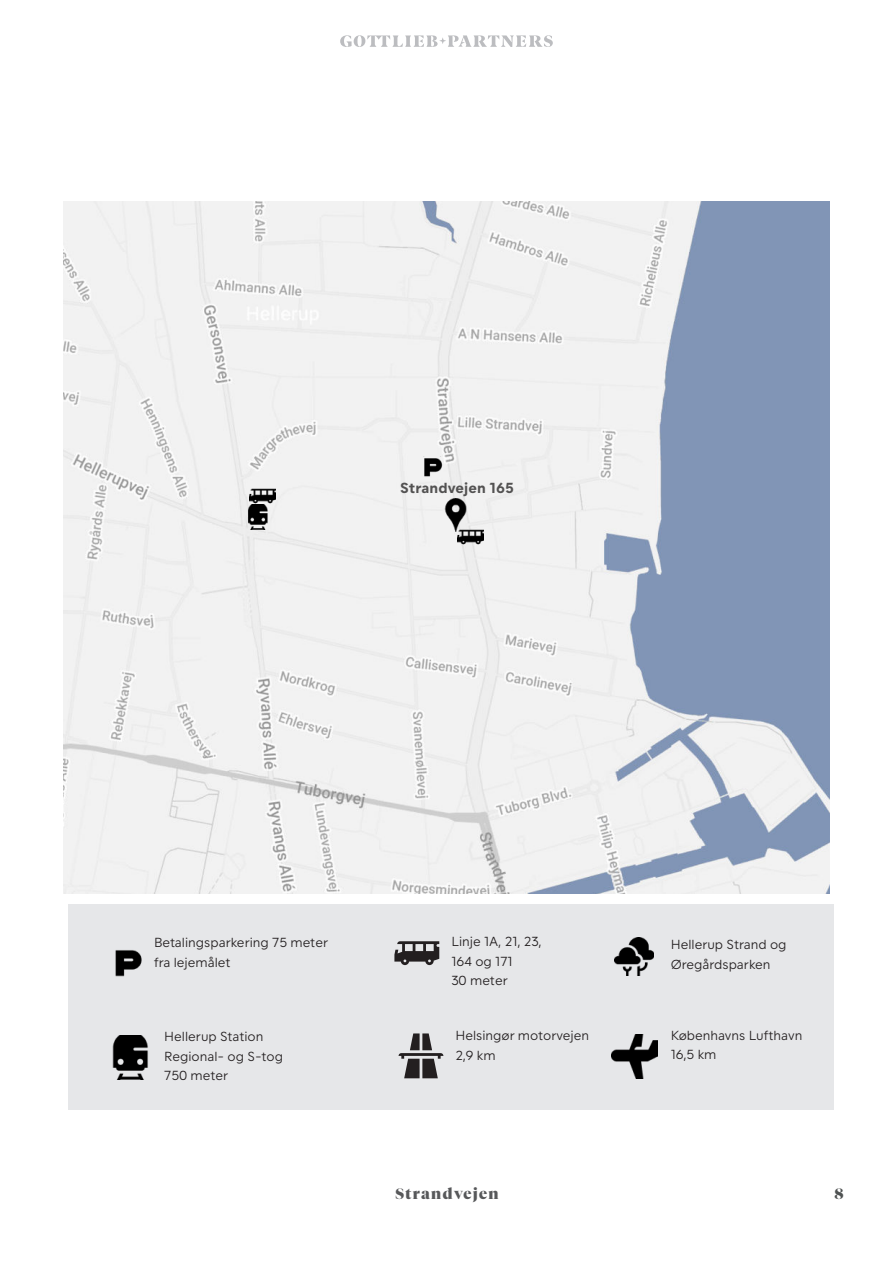
<style>
.page{position:relative;width:893px;height:1263px;background:#fff}
.page>*{position:absolute;margin:0;border:0;box-sizing:border-box;transform-origin:0 0}
.t1{font:700 15px "KP Sans";letter-spacing:.005em;color:#535252}
.t2{font:900 15px "Tiempos Fine";letter-spacing:.1em;color:#57585a}
.t3{font:900 15px "Tiempos Fine";color:#4f5252}
.t4{font:300 13.5px/19.5px "KP Sans";color:#231f20}
</style>
<div class="page">
<svg style="left:340px;top:35px;width:213px;height:12px"></svg>
<div style="left:68px;top:904px;width:765px;height:206px;background:#e6e7e9"></div>
<svg style="left:394px;top:941px;width:45px;height:24px"></svg>
<img style="left:64px;top:202px;width:765px;height:691px">
<svg style="left:399px;top:1033px;width:44px;height:45px"></svg>
<img style="left:438px;top:498px;width:34px;height:34px">
<img style="left:250px;top:482px;width:26px;height:25px">
<img style="left:115px;top:950px;width:27px;height:27px">
<img style="left:615px;top:937px;width:38px;height:38px">
<img style="left:612px;top:1034px;width:46px;height:45px">
<img style="left:112px;top:1035px;width:36px;height:44px">
<img style="left:247px;top:505px;width:24px;height:24px">
<img style="left:420px;top:457px;width:27px;height:19px">
<img style="left:458px;top:524px;width:26px;height:24px">
<p class="t1" style="left:400px;top:482px;width:115px">Strandvejen 165</p>
<p class="t4" style="left:154px;top:932px;width:176px">Betalingsparkering 75 meter fra lejemålet</p>
<p class="t4" style="left:451px;top:931px;width:92px">Linje 1A, 21, 23,<br>164 og 171<br>30 meter</p>
<p class="t4" style="left:164px;top:1026px;width:120px">Hellerup Station<br>Regional- og S-tog<br>750 meter</p>
<p class="t4" style="left:455px;top:1025px;width:135px">Helsingør motorvejen<br>2,9 km</p>
<p class="t4" style="left:671px;top:934px;width:117px">Hellerup Strand og<br>Øregårdsparken</p>
<p class="t4" style="left:671px;top:1025px;width:133px">Københavns Lufthavn<br>16,5 km</p>
<p class="t2" style="left:395px;top:1187px;width:105px">Strandvejen</p>
<p class="t3" style="left:834px;top:1185px;width:11px">8</p>
</div>
